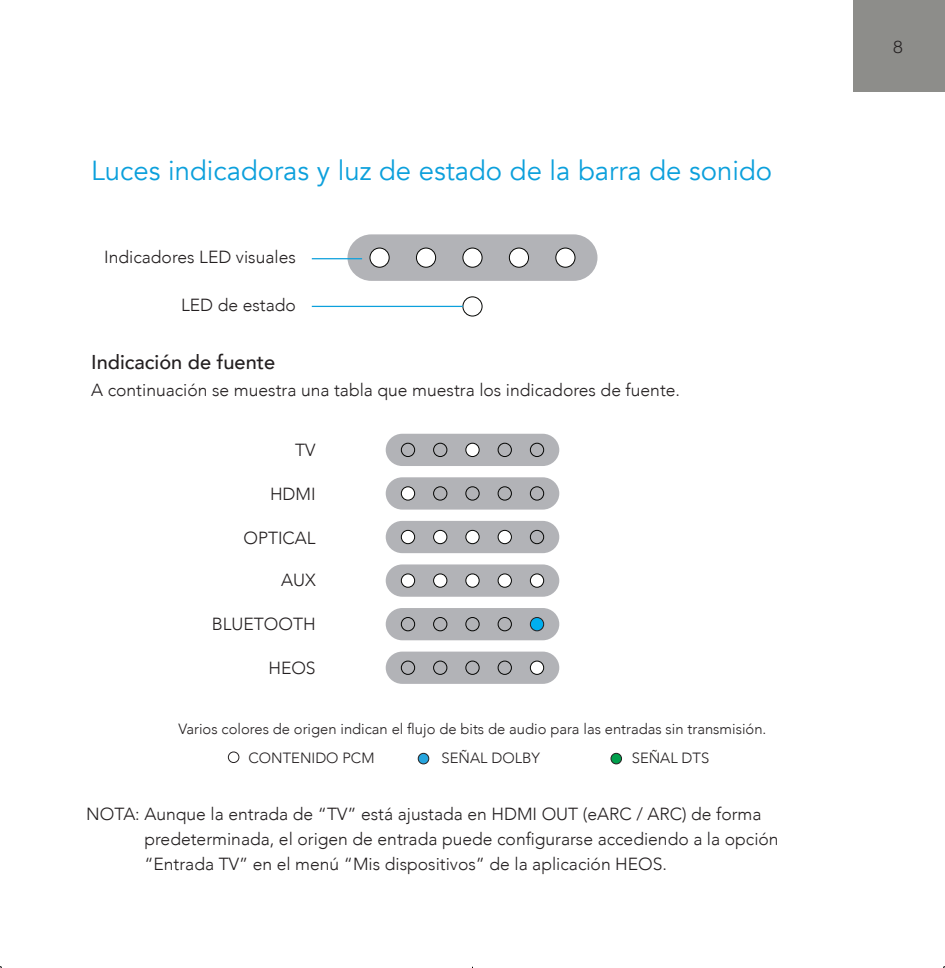
<style>
.page{position:relative;width:945px;height:968px;background:#fff}
.page>*{position:absolute;margin:0;border:0;box-sizing:border-box;transform-origin:0 0}
.t1{font:27.5px "Avenir";color:#0ca0dc}
.t2{font:500 20px "Avenir";color:#231f20}
.t3{font:300 17.5px/25px "Avenir";color:#231f20}
.t4{font:300 17.5px "Helvetica Neue LT Std";color:#231f20}
.t5{font:300 14.75px/29.2px "Avenir";color:#231f20}
</style>
<div class="page">
<div style="left:853px;top:0;width:92px;height:92px;background:#8d8d8a"></div>
<div style="left:386px;top:434px;width:173px;height:32px;background:#b2b3b7;border-radius:16px"></div>
<div style="left:401px;top:443px;width:14px;height:14px;border:1px solid #040503;border-radius:50%"></div>
<div style="left:433px;top:443px;width:14px;height:14px;border:1px solid #040503;border-radius:50%"></div>
<div style="left:466px;top:443px;width:13px;height:13px;background:#fff;border-radius:50%"></div>
<div style="left:466px;top:443px;width:13px;height:14px;border:1px solid #040503;border-radius:50%"></div>
<div style="left:498px;top:443px;width:14px;height:14px;border:1px solid #040503;border-radius:50%"></div>
<div style="left:530px;top:443px;width:14px;height:14px;border:1px solid #040503;border-radius:50%"></div>
<div style="left:386px;top:477px;width:173px;height:32px;background:#b2b3b7;border-radius:16px"></div>
<div style="left:401px;top:487px;width:14px;height:13px;background:#fff;border-radius:50%"></div>
<div style="left:401px;top:486px;width:14px;height:14px;border:1px solid #040503;border-radius:50%"></div>
<div style="left:433px;top:486px;width:14px;height:14px;border:1px solid #040503;border-radius:50%"></div>
<div style="left:466px;top:486px;width:13px;height:14px;border:1px solid #040503;border-radius:50%"></div>
<div style="left:498px;top:486px;width:14px;height:14px;border:1px solid #040503;border-radius:50%"></div>
<div style="left:530px;top:486px;width:14px;height:14px;border:1px solid #040503;border-radius:50%"></div>
<div style="left:386px;top:521px;width:173px;height:32px;background:#b2b3b7;border-radius:16px"></div>
<div style="left:401px;top:530px;width:14px;height:13px;background:#fff;border-radius:50%"></div>
<div style="left:401px;top:530px;width:14px;height:14px;border:1px solid #040503;border-radius:50%"></div>
<div style="left:434px;top:530px;width:13px;height:13px;background:#fff;border-radius:50%"></div>
<div style="left:433px;top:530px;width:14px;height:14px;border:1px solid #040503;border-radius:50%"></div>
<div style="left:466px;top:530px;width:13px;height:13px;background:#fff;border-radius:50%"></div>
<div style="left:466px;top:530px;width:13px;height:14px;border:1px solid #040503;border-radius:50%"></div>
<div style="left:498px;top:530px;width:13px;height:13px;background:#fff;border-radius:50%"></div>
<div style="left:498px;top:530px;width:14px;height:14px;border:1px solid #040503;border-radius:50%"></div>
<div style="left:530px;top:530px;width:14px;height:14px;border:1px solid #040503;border-radius:50%"></div>
<div style="left:386px;top:564px;width:173px;height:32px;background:#b2b3b7;border-radius:16px"></div>
<div style="left:401px;top:574px;width:14px;height:13px;background:#fff;border-radius:50%"></div>
<div style="left:401px;top:573px;width:14px;height:14px;border:1px solid #040503;border-radius:50%"></div>
<div style="left:434px;top:574px;width:13px;height:13px;background:#fff;border-radius:50%"></div>
<div style="left:433px;top:573px;width:14px;height:14px;border:1px solid #040503;border-radius:50%"></div>
<div style="left:466px;top:574px;width:13px;height:13px;background:#fff;border-radius:50%"></div>
<div style="left:466px;top:573px;width:13px;height:14px;border:1px solid #040503;border-radius:50%"></div>
<div style="left:498px;top:574px;width:13px;height:13px;background:#fff;border-radius:50%"></div>
<div style="left:498px;top:573px;width:14px;height:14px;border:1px solid #040503;border-radius:50%"></div>
<div style="left:530px;top:574px;width:14px;height:13px;background:#fff;border-radius:50%"></div>
<div style="left:530px;top:573px;width:14px;height:14px;border:1px solid #040503;border-radius:50%"></div>
<div style="left:386px;top:608px;width:173px;height:32px;background:#b2b3b7;border-radius:16px"></div>
<div style="left:401px;top:617px;width:14px;height:14px;border:1px solid #040503;border-radius:50%"></div>
<div style="left:433px;top:617px;width:14px;height:14px;border:1px solid #040503;border-radius:50%"></div>
<div style="left:466px;top:617px;width:13px;height:14px;border:1px solid #040503;border-radius:50%"></div>
<div style="left:498px;top:617px;width:14px;height:14px;border:1px solid #040503;border-radius:50%"></div>
<div style="left:530px;top:617px;width:14px;height:14px;background:#00aeef;border-radius:50%"></div>
<div style="left:530px;top:617px;width:14px;height:14px;border:1px solid #231f20;border-radius:50%"></div>
<div style="left:386px;top:651px;width:173px;height:33px;background:#b2b3b7;border-radius:16px"></div>
<div style="left:401px;top:660px;width:14px;height:14px;border:1px solid #040503;border-radius:50%"></div>
<div style="left:433px;top:660px;width:14px;height:14px;border:1px solid #040503;border-radius:50%"></div>
<div style="left:466px;top:660px;width:13px;height:14px;border:1px solid #040503;border-radius:50%"></div>
<div style="left:498px;top:660px;width:14px;height:14px;border:1px solid #040503;border-radius:50%"></div>
<div style="left:530px;top:661px;width:14px;height:13px;background:#fff;border-radius:50%"></div>
<div style="left:530px;top:660px;width:14px;height:14px;border:1px solid #040503;border-radius:50%"></div>
<div style="left:228px;top:751px;width:11px;height:11px;border:1px solid #231f20;border-radius:50%"></div>
<div style="left:418px;top:753px;width:11px;height:11px;background:#26a5de;border-radius:50%"></div>
<div style="left:418px;top:753px;width:11px;height:11px;border:1px solid #231f20;border-radius:50%"></div>
<div style="left:611px;top:753px;width:11px;height:11px;background:#009f4c;border-radius:50%"></div>
<div style="left:611px;top:753px;width:11px;height:11px;border:1px solid #231f20;border-radius:50%"></div>
<div style="left:347px;top:234px;width:250px;height:47px;background:#b2b3b7;border-radius:24px"></div>
<div style="left:370px;top:248px;width:19px;height:19px;background:#fff;border-radius:50%"></div>
<div style="left:370px;top:248px;width:19px;height:19px;border:1px solid #040503;border-radius:50%"></div>
<div style="left:416px;top:248px;width:20px;height:19px;background:#fff;border-radius:50%"></div>
<div style="left:416px;top:248px;width:20px;height:19px;border:1px solid #040503;border-radius:50%"></div>
<div style="left:463px;top:248px;width:19px;height:19px;background:#fff;border-radius:50%"></div>
<div style="left:463px;top:248px;width:19px;height:19px;border:1px solid #040503;border-radius:50%"></div>
<div style="left:509px;top:248px;width:20px;height:19px;background:#fff;border-radius:50%"></div>
<div style="left:509px;top:248px;width:20px;height:19px;border:1px solid #040503;border-radius:50%"></div>
<div style="left:556px;top:248px;width:19px;height:19px;background:#fff;border-radius:50%"></div>
<div style="left:556px;top:248px;width:19px;height:19px;border:1px solid #040503;border-radius:50%"></div>
<div style="left:463px;top:296px;width:19px;height:20px;border:1px solid #040503;border-radius:50%"></div>
<hr style="left:312px;top:258px;width:50px;height:1px;background:#0ca0dc">
<hr style="left:312px;top:306px;width:151px;height:1px;background:#0ca0dc">
<h1 class="t1" style="left:91px;top:154px;width:682px">Luces indicadoras y luz de estado de la barra de sonido</h1>
<p class="t3" style="left:104px;top:245px;width:193px">Indicadores LED visuales</p>
<p class="t3" style="left:181px;top:292px;width:116px">LED de estado</p>
<p class="t2" style="left:91px;top:344px;width:186px">Indicación de fuente</p>
<p class="t3" style="left:91px;top:377px;width:590px">A continuación se muestra una tabla que muestra los indicadores de fuente.</p>
<p class="t3" style="left:295px;top:438px;width:22px">TV</p>
<p class="t3" style="left:270px;top:481px;width:47px">HDMI</p>
<p class="t3" style="left:243px;top:525px;width:74px">OPTICAL</p>
<p class="t3" style="left:281px;top:568px;width:36px">AUX</p>
<p class="t3" style="left:212px;top:612px;width:106px">BLUETOOTH</p>
<p class="t3" style="left:268px;top:655px;width:49px">HEOS</p>
<p class="t5" style="left:249px;top:714px;width:519px;text-indent:-70px">Varios colores de origen indican el flujo de bits de audio para las entradas sin transmisión.<br>CONTENIDO PCM</p>
<p class="t5" style="left:442px;top:743px;width:100px">SEÑAL DOLBY</p>
<p class="t5" style="left:632px;top:743px;width:79px">SEÑAL DTS</p>
<p class="t3" style="left:144px;top:801px;width:636px;text-indent:-58px">NOTA: Aunque la entrada de “TV” está ajustada en HDMI OUT (eARC / ARC) de forma predeterminada, el origen de entrada puede configurarse accediendo a la opción “Entrada TV” en el menú “Mis dispositivos” de la aplicación HEOS.</p>
<p class="t4" style="left:893px;top:36px;width:11px">8</p>
</div>
